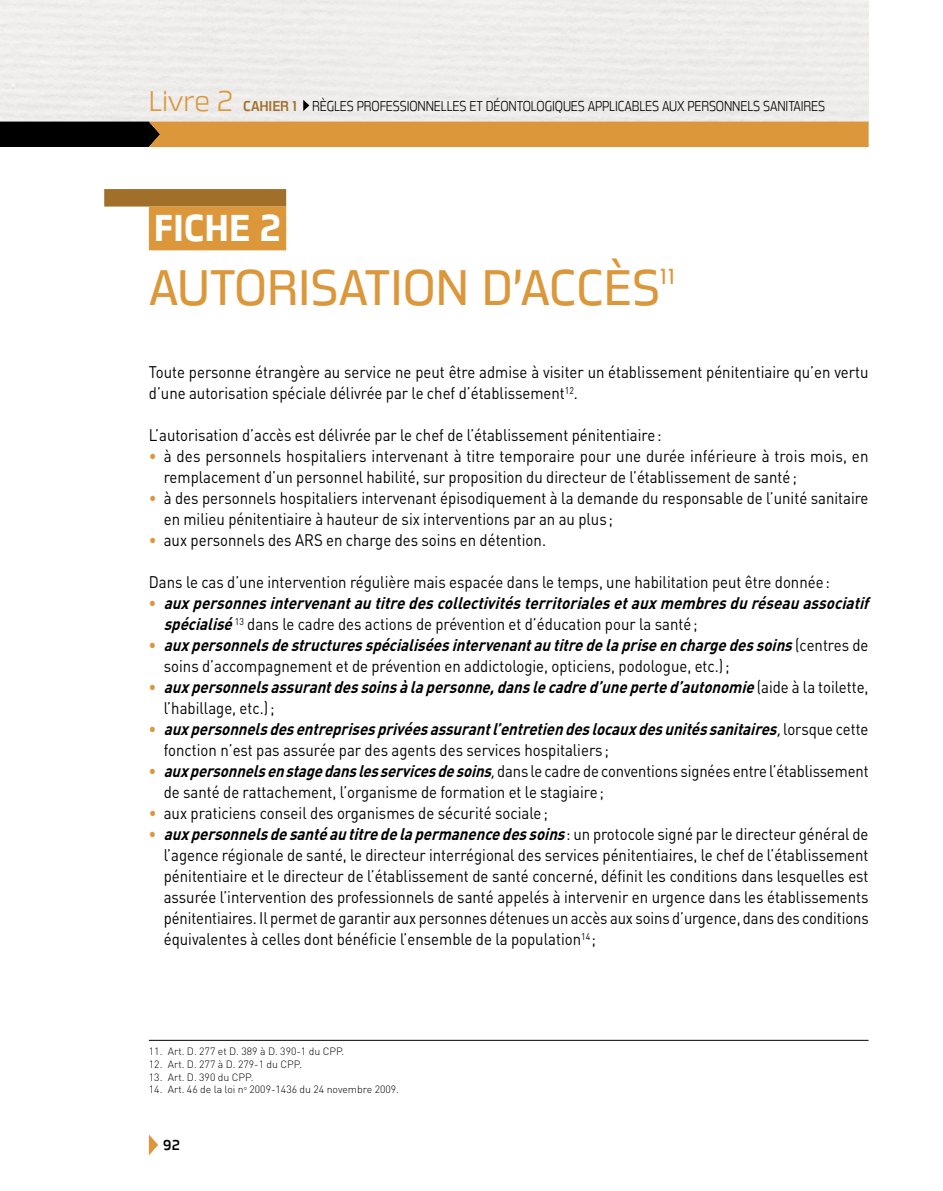
<style>
.page{position:relative;width:943px;height:1191px;background:#fff}
.page>*{position:absolute;margin:0;border:0;box-sizing:border-box;transform-origin:0 0}
._04-Fiche-Titre{font:49px "Great Escape Bk";color:#db973a}
._04-Fiche-N{font:700 36.75px "Great Escape Rg";color:#fff}
._04-Fiche-Titre-2{font:21.35px "Great Escape Bk";color:#db973a}
.TR-Textecourant-esp{font:16.62px/21px "DIN";color:#000;scale:.9 1}
.t1{font:italic 700 16.62px/21px "DIN";color:#000;scale:.9 1}
.TR-Textecourant-esp-2{font:16.62px/21px "DIN";color:#000;scale:.91 1}
.t2{font:italic 700 16.62px/21px "DIN";color:#000;scale:.91 1}
.TR-Textecourant-esp-3{font:16.62px/21px "DIN";color:#000;scale:.89 1}
.t3{font:14px "Great Escape Lt";letter-spacing:-.01em;color:#000;scale:.88 1}
.t4{font:14px "Great Escape Rg";color:#000}
.TR-Note{font:300 10.5px "DIN";color:#000}
.s1{font-size:28px;color:#db973a}
.s2{font-family:"Great Escape Rg";color:#a0702a}
.s3{color:#db973a}
.s4{font-style:normal;color:#db973a}
.s5{font-weight:400;font-style:normal}
.s6{font-weight:700;color:#db973a}
.s7{font-weight:700;font-style:italic}
.s8{font-weight:400}
.s9{font-style:italic}
</style>
<div class="page">
<svg style="left:149px;top:1134px;width:9px;height:21px"></svg>
<svg style="left:303px;top:100px;width:6px;height:11px"></svg>
<svg style="left:0;top:122px;width:868px;height:25px;background:#b47c2f"></svg>
<div style="left:104px;top:189px;width:182px;height:18px;background:#a0702a"></div>
<div style="left:149px;top:207px;width:137px;height:43px;background:#db973a"></div>
<hr style="left:149px;top:1040px;width:719px;height:1px;background:#000">
<p class="t3" style="left:149px;top:98px;width:770px"><span class="s1">Livre 2</span> <span class="s2">CAHIER 1</span> RÈGLES PROFESSIONNELLES ET DÉONTOLOGIQUES APPLICABLES AUX PERSONNELS SANITAIRES</p>
<p class="_04-Fiche-N" style="left:154px;top:206px;width:129px">FICHE 2</p>
<p class="_04-Fiche-Titre" style="left:149px;top:259px;width:512px">AUTORISATION D’ACCÈS</p>
<p class="_04-Fiche-Titre-2" style="left:660px;top:264px;width:16px">11</p>
<p class="TR-Textecourant-esp" style="left:149px;top:361px;width:801px">Toute personne étrangère au service ne peut être admise à visiter un établissement pénitentiaire qu’en vertu d’une autorisation spéciale délivrée par le chef d’établissement<sup>12</sup>.</p>
<p class="TR-Textecourant-esp" style="left:149px;top:424px;width:571px">L’autorisation d’accès est délivrée par le chef de l’établissement pénitentiaire:</p>
<p class="TR-Textecourant-esp-2" style="left:164px;top:445px;width:776px;text-indent:-15px"><span class="s3">•</span> à des personnels hospitaliers intervenant à titre temporaire pour une durée inférieure à trois mois, en remplacement d’un personnel habilité, sur proposition du directeur de l’établissement de santé;</p>
<p class="TR-Textecourant-esp" style="left:164px;top:487px;width:784px;text-indent:-15px"><span class="s3">•</span> à des personnels hospitaliers intervenant épisodiquement à la demande du responsable de l’unité sanitaire en milieu pénitentiaire à hauteur de six interventions par an au plus ;</p>
<p class="TR-Textecourant-esp" style="left:149px;top:529px;width:443px"><span class="s3">•</span> aux personnels des ARS en charge des soins en détention.</p>
<p class="TR-Textecourant-esp" style="left:149px;top:571px;width:758px">Dans le cas d’une intervention régulière mais espacée dans le temps, une habilitation peut être donnée:</p>
<p class="t2" style="left:164px;top:592px;width:781px;text-indent:-15px"><span class="s4">•</span> auxpersonnesintervenantautitredescollectivitésterritorialesetauxmembresduréseauassociatif spécialisé<sup>13</sup> <span class="s5">dans le cadre des actions de prévention et d’éducation pour la santé;</span></p>
<p class="TR-Textecourant-esp" style="left:164px;top:634px;width:784px;text-indent:-15px"><span class="s6">•</span> <span class="s7">auxpersonnelsdestructuresspécialiséesintervenantautitredelapriseenchargedessoins</span>( c e n t r e s d e soins d’accompagnement et de prévention en addictologie, opticiens, podologue, etc.);</p>
<p class="t1" style="left:164px;top:676px;width:784px;text-indent:-15px"><span class="s4">•</span> auxpersonnelsassurantdessoinsàlapersonne,danslecadred’uneperted’autonomie<span class="s5">( a i d e à l a t o i l e t t e , l’habillage, etc.);</span></p>
<p class="t1" style="left:164px;top:718px;width:784px;text-indent:-15px"><span class="s4">•</span> auxpersonnelsdesentreprisesprivéesassurantl’entretiendeslocauxdesunitéssanitaires<span class="s8">,</span><span class="s5">l o r s q u e c e t t e fonction n’est pas assurée par des agents des services hospitaliers ;</span></p>
<p class="TR-Textecourant-esp-3" style="left:164px;top:760px;width:793px;text-indent:-15px"><span class="s6">•</span> <span class="s7">auxpersonnelsenstagedanslesservicesdesoins</span><span class="s9">,</span>dans le cadre de conventions signées entre l’établissement de santé de rattachement, l’organisme de formation et le stagiaire;</p>
<p class="TR-Textecourant-esp" style="left:149px;top:802px;width:445px"><span class="s3">•</span> aux praticiens conseil des organismes de sécurité sociale;</p>
<p class="TR-Textecourant-esp" style="left:164px;top:823px;width:784px;text-align:justify;text-indent:-15px"><span class="s6">•</span> <span class="s7">auxpersonnelsdesantéautitredelapermanencedessoins</span>: u n p r o t o c o l e s i g n é p a r l e d i r e c t e u r g é n é r a l d e l’agence régionale de santé, le directeur interrégional des services pénitentiaires, le chef de l’établissement pénitentiaire et le directeur de l’établissement de santé concerné, définit les conditions dans lesquelles est assurée l’intervention des professionnels de santé appelés à intervenir en urgence dans les établissements pénitentiaires. Il permet de garantir aux personnes détenues un accès aux soins d’urgence, dans des conditions équivalentes à celles dont bénéficie l’ensemble de la population<sup>14</sup>;</p>
<p class="TR-Note" style="left:149px;top:1045px;width:197px">11. Art. D. 277 et D. 389 à D. 390-1 du CPP.</p>
<p class="TR-Note" style="left:149px;top:1057px;width:155px">12. Art. D. 277 à D. 279-1 du CPP.</p>
<p class="TR-Note" style="left:149px;top:1070px;width:106px">13. Art. D. 390 du CPP.</p>
<p class="TR-Note" style="left:149px;top:1083px;width:252px">14. Art. 46 de la loi n<sup>o</sup> 2009-1436 du 24 novembre 2009.</p>
<p class="t4" style="left:163px;top:1136px;width:18px">92</p>
</div>
